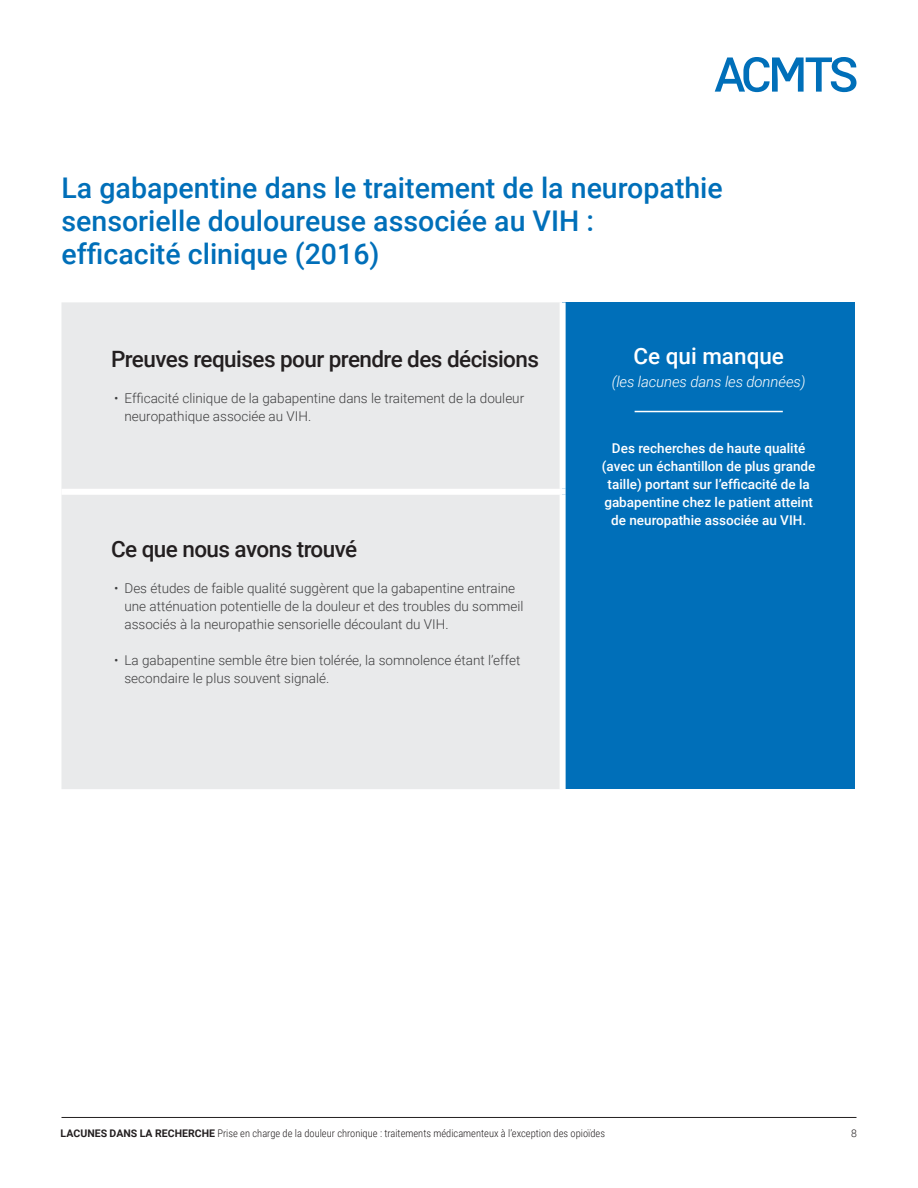
<style>
.page{position:relative;width:918px;height:1188px;background:#fff}
.page>*{position:absolute;margin:0;border:0;box-sizing:border-box;transform-origin:0 0}
.Paragraph_Style_1{font:500 28.5px/33px "Roboto";color:#006fb9}
.t1{font:500 22.5px "Roboto";letter-spacing:-.025em;color:#231f20}
.Evidence_Gaps{font:500 22.5px "Roboto";color:#fff}
.t2{font:italic 300 15px "Roboto";letter-spacing:-.01em;color:#fff}
.t3{font:300 13.5px/18px "Roboto";color:#3e3e3f}
.t4{font:500 13.5px/18px "Roboto";color:#fff;text-align:center}
.t5{font:300 10.5px "Roboto Condensed";color:#231f20}
.t6{font:300 10.5px "Roboto";color:#231f20}
.s1{font-family:"Roboto";font-weight:700}
</style>
<div class="page">
<hr style="left:62px;top:1117px;width:794px;height:1px;background:#231f20">
<div style="left:62px;top:302px;width:498px;height:487px;background:#e9eaeb"></div>
<div style="left:563px;top:302px;width:292px;height:487px;background:#006fb9"></div>
<div style="left:62px;top:489px;width:504px;height:6px;background:#fff"></div>
<div style="left:560px;top:302px;width:6px;height:187px;background:#fff"></div>
<div style="left:560px;top:495px;width:6px;height:294px;background:#fff"></div>
<hr style="left:635px;top:411px;width:148px;height:1px;background:#fff">
<svg style="left:715px;top:57px;width:141px;height:35px"></svg>
<p class="Paragraph_Style_1" style="left:62px;top:171px;width:663px">La gabapentine dans le traitement de la neuropathie sensorielle douloureuse associée au VIH :<br>efficacité clinique (2016)</p>
<h1 class="t1" style="left:111px;top:344px;width:430px">Preuves requises pour prendre des décisions</h1>
<p class="t3" style="left:124px;top:389px;width:401px;text-indent:-10px">• Efficacité clinique de la gabapentine dans le traitement de la douleur neuropathique associée au VIH.</p>
<h1 class="t1" style="left:111px;top:533px;width:248px">Ce que nous avons trouvé</h1>
<p class="t3" style="left:124px;top:578px;width:401px;text-indent:-10px">• Des études de faible qualité suggèrent que la gabapentine entraine une atténuation potentielle de la douleur et des troubles du sommeil associés à la neuropathie sensorielle découlant du VIH.</p>
<p class="t3" style="left:124px;top:650px;width:397px;text-indent:-10px">• La gabapentine semble être bien tolérée, la somnolence étant l’effet secondaire le plus souvent signalé.</p>
<p class="Evidence_Gaps" style="left:633px;top:341px;width:152px">Ce qui manque</p>
<p class="t2" style="left:612px;top:371px;width:195px">(les lacunes dans les données)</p>
<p class="t4" style="left:602px;top:438px;width:215px">Des recherches de haute qualité (avec un échantillon de plus grande taille) portant sur l’efficacité de la gabapentine chez le patient atteint de neuropathie associée au VIH.</p>
<p class="t5" style="left:61px;top:1126px;width:546px"><span class="s1">LACUNES DANS LA RECHERCHE</span> Prise en charge de la douleur chronique : traitements médicamenteux à l’exception des opioïdes</p>
<p class="t6" style="left:851px;top:1126px;width:7px">8</p>
</div>
